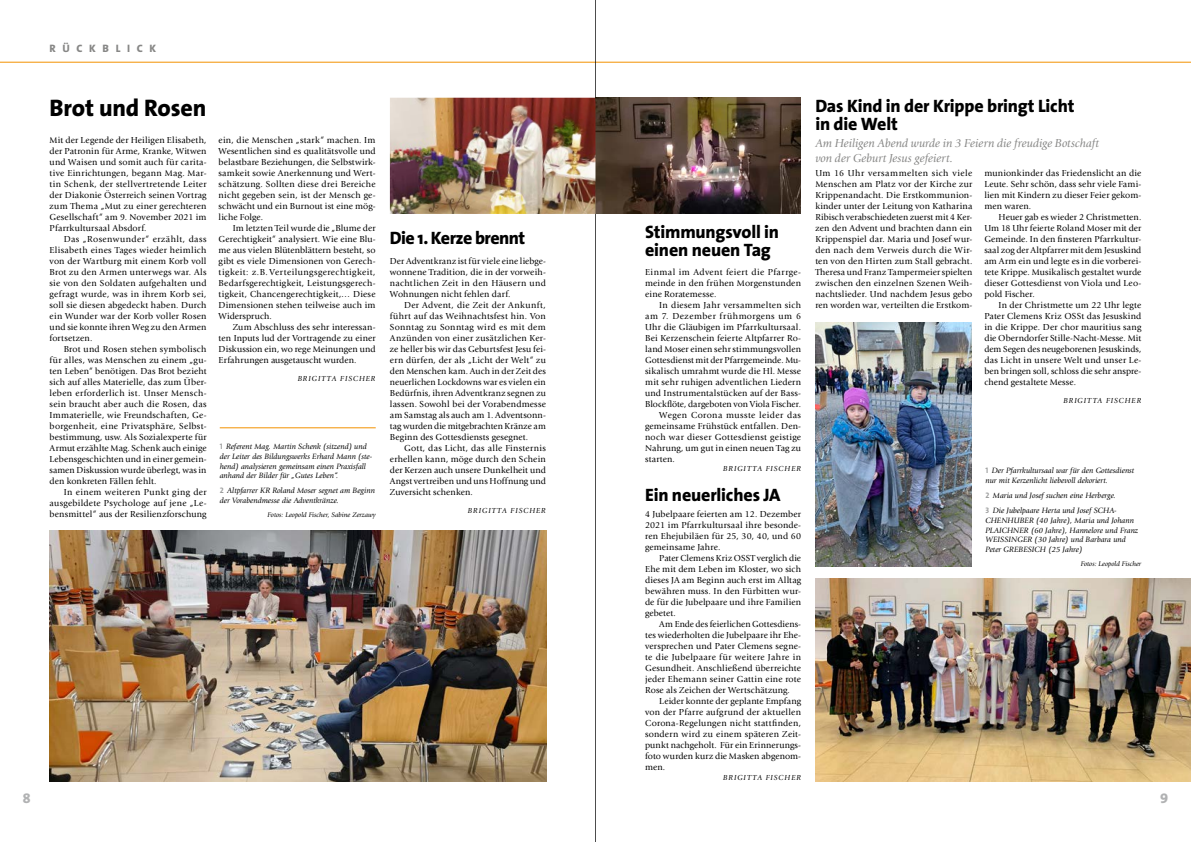
<style>
.page{position:relative;width:1191px;height:842px;background:#fff}
.page>*{position:absolute;margin:0;border:0;box-sizing:border-box;transform-origin:0 0}
.t1{font:800 24px "The Sans";letter-spacing:-.005em;color:#000}
.t2{font:800 18px/18px "The Sans";letter-spacing:-.01em;color:#000}
.t3{font:800 18px "The Sans";letter-spacing:-.03em;color:#000}
.t4{font:14px "The Mix Extra Bold Caps";color:#b1b2b3}
.t5{font:italic 12px/14.4px "Giovanni";letter-spacing:.005em;color:#878786}
.t6{font:800 10.8px "The Sans";letter-spacing:.6em;color:#878786}
.t7{font:9.1px/11px "Giovanni";letter-spacing:.02em;color:#000;text-align:justify}
.t8{font:9.1px "Giovanni";color:#000}
.t9{font:9.1px "Giovanni";letter-spacing:.04em;color:#000}
.t10{font:9.1px "Giovanni";letter-spacing:.055em;color:#000}
.t11{font:9.1px "Giovanni";letter-spacing:.045em;color:#000}
.t12{font:italic 8px/9.6px "Giovanni";color:#000}
.t13{font:italic 7.6px "Giovanni";letter-spacing:.11em;color:#000}
.t14{font:italic 7px "Giovanni";color:#000}
.s1{font-family:"The Mix Bold Caps";font-style:normal;color:#9c9d9d}
</style>
<div class="page">
<hr style="left:0;top:62px;width:1191px;height:1px;background:#f39100">
<hr style="left:595px;top:0;width:1px;height:842px;background:#000">
<img style="left:390px;top:98px;width:410px;height:116px">
<img style="left:815px;top:579px;width:376px;height:202px">
<img style="left:815px;top:322px;width:156px;height:244px">
<img style="left:50px;top:531px;width:496px;height:250px">
<hr style="left:220px;top:428px;width:156px;height:1px;background:#f39100">
<p class="t6" style="left:50px;top:40px;width:108px">RÜCKBLICK</p>
<h1 class="t1" style="left:50px;top:88px;width:158px">Brot und Rosen</h1>
<p class="t7" style="left:50px;top:135px;width:158px">Mit der Legende der Heiligen Elisabeth, der Patronin für Arme, Kranke, Witwen und Waisen und somit auch für carita&shy;tive Einrichtungen, begann Mag. Mar&shy;tin Schenk, der stellvertretende Leiter der Diakonie Österreich seinen Vortrag zum Thema „Mut zu einer gerechteren Gesellschaft“ am 9. November 2021 im Pfarrkultursaal Absdorf.</p>
<p class="t7" style="left:50px;top:234px;width:158px;text-indent:14px">Das „Rosenwunder“ erzählt, dass Elisabeth eines Tages wieder heimlich von der Wartburg mit einem Korb voll Brot zu den Armen unterwegs war. Als sie von den Soldaten aufgehalten und gefragt wurde, was in ihrem Korb sei, soll sie diesen abgedeckt haben. Durch ein Wunder war der Korb voller Rosen und sie konnte ihren Weg zu den Armen fortsetzen.</p>
<p class="t7" style="left:50px;top:344px;width:158px;text-indent:14px">Brot und Rosen stehen symbolisch für alles, was Menschen zu einem „gu&shy;ten Leben“ benötigen. Das Brot bezieht sich auf alles Materielle, das zum Über&shy;leben erforderlich ist. Unser Mensch&shy;sein braucht aber auch die Rosen, das Immaterielle, wie Freundschaften, Ge&shy;borgenheit, eine Privatsphäre, Selbst&shy;bestimmung, usw. Als Sozialexperte für Armut erzählte Mag. Schenk auch einige Lebensgeschichten und in einer gemein&shy;samen Diskussion wurde überlegt, was in den konkreten Fällen fehlt.</p>
<p class="t7" style="left:50px;top:487px;width:158px;text-indent:14px">In einem weiteren Punkt ging der ausgebildete Psychologe auf jene „Le&shy;bensmittel“ aus der Resilienzforschung</p>
<p class="t7" style="left:219px;top:135px;width:158px">ein, die Menschen „stark“ machen. Im Wesentlichen sind es qualitätsvolle und belastbare Beziehungen, die Selbstwirk&shy;samkeit sowie Anerkennung und Wert&shy;schätzung. Sollten diese drei Bereiche nicht gegeben sein, ist der Mensch ge&shy;schwächt und ein Burnout ist eine mög&shy;liche Folge.</p>
<p class="t7" style="left:219px;top:223px;width:158px;text-indent:14px">Im letzten Teil wurde die „Blume der Gerechtigkeit“ analysiert. Wie eine Blu&shy;me aus vielen Blütenblättern besteht, so gibt es viele Dimensionen von Gerech&shy;tigkeit: z.B. Verteilungsgerechtigkeit, Bedarfsgerechtigkeit, Leistungsgerech&shy;tigkeit, Chancengerechtigkeit,… Diese Dimensionen stehen teilweise auch im Widerspruch.</p>
<p class="t7" style="left:219px;top:322px;width:158px;text-indent:14px">Zum Abschluss des sehr interessan&shy;ten Inputs lud der Vortragende zu einer Diskussion ein, wo rege Meinungen und Erfahrungen ausgetauscht wurden.</p>
<p class="t13" style="left:298px;top:374px;width:79px">BRIGITTA FISCHER</p>
<p class="t12" style="left:220px;top:442px;width:154px"><span class="s1">1</span> Referent Mag. Martin Schenk (sitzend) und der Leiter des Bildungswerks Erhard Mann (ste&shy;hend) analysieren gemeinsam einen Praxisfall anhand der Bilder für „Gutes Leben“.</p>
<p class="t12" style="left:220px;top:486px;width:157px"><span class="s1">2</span> Altpfarrer KR Roland Moser segnet am Beginn der Vorabendmesse die Adventkränze.</p>
<p class="t14" style="left:267px;top:511px;width:110px">Fotos: Leopold Fischer, Sabine Zerzawy</p>
<h2 class="t3" style="left:390px;top:222px;width:137px">Die 1. Kerze brennt</h2>
<p class="t7" style="left:390px;top:256px;width:157px">Der Adventkranz ist für viele eine liebge&shy;wonnene Tradition, die in der vorweih&shy;nachtlichen Zeit in den Häusern und Wohnungen nicht fehlen darf.</p>
<p class="t7" style="left:390px;top:300px;width:157px;text-indent:14px">Der Advent, die Zeit der Ankunft, führt auf das Weihnachtsfest hin. Von Sonntag zu Sonntag wird es mit dem Anzünden von einer zusätzlichen Ker&shy;ze heller bis wir das Geburtsfest Jesu fei&shy;ern dürfen, der als „Licht der Welt“ zu den Menschen kam. Auch in der Zeit des neuerlichen Lockdowns war es vielen ein Bedürfnis, ihren Adventkranz segnen zu lassen. Sowohl bei der Vorabendmesse am Samstag als auch am 1. Adventsonn&shy;tag wurden die mitgebrachten Kränze am Beginn des Gottesdiensts gesegnet.</p>
<p class="t7" style="left:390px;top:443px;width:157px;text-indent:14px">Gott, das Licht, das alle Finsternis erhellen kann, möge durch den Schein der Kerzen auch unsere Dunkelheit und Angst vertreiben und uns Hoffnung und Zuversicht schenken.</p>
<p class="t13" style="left:468px;top:506px;width:79px">BRIGITTA FISCHER</p>
<h2 class="t2" style="left:645px;top:223px;width:136px">Stimmungsvoll in einen neuen Tag</h2>
<p class="t7" style="left:645px;top:267px;width:157px">Einmal im Advent feiert die Pfarrge&shy;meinde in den frühen Morgenstunden eine Roratemesse.</p>
<p class="t9" style="left:659px;top:300px;width:143px">In diesem Jahr versammelten sich</p>
<p class="t10" style="left:645px;top:311px;width:157px">am 7. Dezember frühmorgens um 6</p>
<p class="t7" style="left:645px;top:322px;width:157px">Uhr die Gläubigen im Pfarrkultursaal.</p>
<p class="t7" style="left:645px;top:333px;width:157px">Bei Kerzenschein feierte Altpfarrer Ro-</p>
<p class="t7" style="left:645px;top:344px;width:157px">land Moser einen sehr stimmungsvollen</p>
<p class="t7" style="left:645px;top:355px;width:157px">Gottesdienst mit der Pfarrgemeinde. Mu-</p>
<p class="t7" style="left:645px;top:366px;width:157px">sikalisch umrahmt wurde die Hl. Messe</p>
<p class="t7" style="left:645px;top:377px;width:157px">mit sehr ruhigen adventlichen Liedern</p>
<p class="t7" style="left:645px;top:388px;width:157px">und Instrumentalstücken auf der Bass-</p>
<p class="t8" style="left:645px;top:399px;width:157px">Blockflöte, dargeboten von Viola Fischer.</p>
<p class="t11" style="left:659px;top:410px;width:143px">Wegen Corona musste leider das</p>
<p class="t7" style="left:645px;top:421px;width:157px">gemeinsame Frühstück entfallen. Den-</p>
<p class="t7" style="left:645px;top:432px;width:157px">noch war dieser Gottesdienst geistige</p>
<p class="t7" style="left:645px;top:443px;width:157px">Nahrung, um gut in einen neuen Tag zu</p>
<p class="t7" style="left:645px;top:454px;width:31px">starten.</p>
<p class="t13" style="left:723px;top:464px;width:79px">BRIGITTA FISCHER</p>
<h2 class="t2" style="left:645px;top:486px;width:137px">Ein neuerliches JA</h2>
<p class="t7" style="left:645px;top:509px;width:157px">4 Jubelpaare feierten am 12. Dezember 2021 im Pfarrkultursaal ihre besonde&shy;ren Ehejubiläen für 25, 30, 40, und 60 gemeinsame Jahre.</p>
<p class="t7" style="left:645px;top:553px;width:157px;text-indent:14px">Pater Clemens Kriz OSST verglich die Ehe mit dem Leben im Kloster, wo sich dieses JA am Beginn auch erst im Alltag bewähren muss. In den Fürbitten wur&shy;de für die Jubelpaare und ihre Familien gebetet.</p>
<p class="t7" style="left:645px;top:619px;width:157px;text-indent:14px">Am Ende des feierlichen Gottesdiens&shy;tes wiederholten die Jubelpaare ihr Ehe&shy;versprechen und Pater Clemens segne&shy;te die Jubelpaare für weitere Jahre in Gesundheit. Anschließend überreichte jeder Ehemann seiner Gattin eine rote Rose als Zeichen der Wertschätzung.</p>
<p class="t7" style="left:645px;top:696px;width:157px;text-indent:14px">Leider konnte der geplante Empfang von der Pfarre aufgrund der aktuellen Corona-Regelungen nicht stattfinden, sondern wird zu einem späteren Zeit&shy;punkt nachgeholt. Für ein Erinnerungs&shy;foto wurden kurz die Masken abgenom&shy;men.</p>
<p class="t13" style="left:723px;top:774px;width:79px">BRIGITTA FISCHER</p>
<h2 class="t2" style="left:815px;top:96px;width:261px">Das Kind in der Krippe bringt Licht in die Welt</h2>
<h3 class="t5" style="left:815px;top:136px;width:285px">Am Heiligen Abend wurde in 3 Feiern die freudige Botschaft von der Geburt Jesus gefeiert.</h3>
<p class="t7" style="left:815px;top:168px;width:158px">Um 16 Uhr versammelten sich viele Menschen am Platz vor der Kirche zur Krippenandacht. Die Erstkommunion&shy;kinder unter der Leitung von Katharina Ribisch verabschiedeten zuerst mit 4 Ker&shy;zen den Advent und brachten dann ein Krippenspiel dar. Maria und Josef wur&shy;den nach dem Verweis durch die Wir&shy;ten von den Hirten zum Stall gebracht.<br>Theresa und Franz Tampermeier spielten zwischen den einzelnen Szenen Weih&shy;nachtslieder. Und nachdem Jesus gebo ren worden war, verteilten die Erstkom-</p>
<p class="t7" style="left:984px;top:168px;width:158px">munionkinder das Friedenslicht an die Leute. Sehr schön, dass sehr viele Fami&shy;lien mit Kindern zu dieser Feier gekom&shy;men waren.</p>
<p class="t7" style="left:984px;top:212px;width:158px;text-indent:14px">Heuer gab es wieder 2 Christmetten.<br>Um 18 Uhr feierte Roland Moser mit der Gemeinde. In den finsteren Pfarrkultur&shy;saal zog der Altpfarrer mit dem Jesuskind am Arm ein und legte es in die vorberei&shy;tete Krippe. Musikalisch gestaltet wurde dieser Gottesdienst von Viola und Leo&shy;pold Fischer.</p>
<p class="t7" style="left:984px;top:300px;width:158px;text-indent:14px">In der Christmette um 22 Uhr legte Pater Clemens Kriz OSSt das Jesuskind in die Krippe. Der chor mauritius sang die Oberndorfer Stille-Nacht-Messe. Mit dem Segen des neugeborenen Jesuskinds, das Licht in unsere Welt und unser Le&shy;ben bringen soll, schloss die sehr anspre&shy;chend gestaltete Messe.</p>
<p class="t13" style="left:1063px;top:396px;width:79px">BRIGITTA FISCHER</p>
<p class="t12" style="left:985px;top:466px;width:150px"><span class="s1">1</span> Der Pfarrkultursaal war für den Gottesdienst nur mit Kerzenlicht liebevoll dekoriert.</p>
<p class="t12" style="left:985px;top:488px;width:133px;line-height:15.3px"><span class="s1">2</span> Maria und Josef suchen eine Herberge.<br><span class="s1">3</span> Die Jubelpaare Herta und Josef SCHA-</p>
<p class="t12" style="left:985px;top:516px;width:154px">CHENHUBER (40 Jahre), Maria und Johann PLAICHNER (60 Jahre), Hannelore und Franz WEISSINGER (30 Jahre) und Barbara und Peter GREBESICH (25 Jahre)</p>
<p class="t14" style="left:1080px;top:560px;width:62px">Fotos: Leopold Fischer</p>
<h3 class="t4" style="left:23px;top:787px;width:9px">8</h3>
<h3 class="t4" style="left:1160px;top:787px;width:10px">9</h3>
</div>
